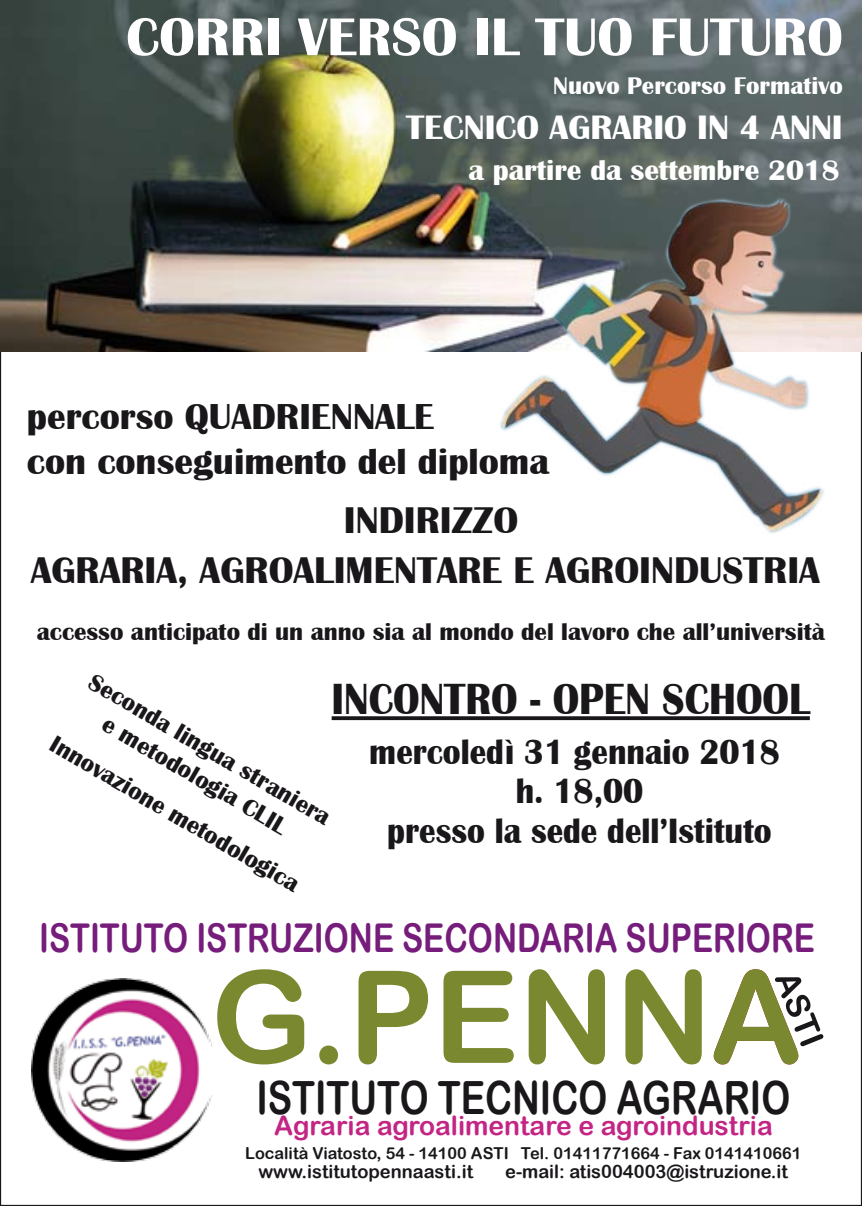
<style>
.page{position:relative;width:862px;height:1206px;background:#fff}
.page>*{position:absolute;margin:0;border:0;box-sizing:border-box;transform-origin:0 0}
.t1{font:700 54.9px "Britannic";color:#fff}
.t2{font:45.68px "Arial Rounded MT Bold";color:#1a171b;scale:.8 1}
.t3{font:700 45px "Britannic";color:#1a171b;scale:.91 1}
.t4{font:39.6px "Arial Rounded MT Bold";color:#761d7b;scale:.8 1}
.t5{font:700 38.25px/49.5px "Britannic";color:#1a171b;text-align:center}
.t6{font:700 37.12px/44.6px "Britannic";color:#1a171b}
.t7{font:700 36.23px/39.4px "Britannic";color:#1a171b;text-align:center;scale:.91 1}
.t8{font:700 34.88px "Britannic";color:#fff}
.t9{font:700 29.25px "Britannic";color:#fff}
.t10{font:26.78px "Arial Rounded MT Bold";color:#c32584}
.t11{font:700 24.75px/29.7px "Britannic";color:#1a171b;text-align:center}
.t12{font:700 24.75px "Britannic";color:#fff}
.t13{font:18.45px "Arial Rounded MT Bold";color:#1a171b}
.t14{font:16.43px "Arial Rounded MT Bold";color:#1a171b}
</style>
<div class="page">
<img style="left:0;top:0;width:861px;height:351px">
<img style="left:479px;top:190px;width:368px;height:343px">
<img style="left:32px;top:978px;width:180px;height:183px">
<svg style="left:217px;top:969px;width:87px;height:95px"></svg>
<svg style="left:319px;top:1045px;width:19px;height:19px"></svg>
<svg style="left:358px;top:970px;width:70px;height:94px"></svg>
<svg style="left:443px;top:970px;width:70px;height:92px"></svg>
<svg style="left:528px;top:969px;width:76px;height:95px"></svg>
<svg style="left:625px;top:969px;width:76px;height:95px"></svg>
<svg style="left:713px;top:969px;width:110px;height:95px"></svg>
<svg style="left:331px;top:716px;width:478px;height:4px;background:#29262a"></svg>
<h1 class="t1" style="left:126px;top:6px;width:717px">CORRI VERSO IL TUO FUTURO</h1>
<p class="t12" style="left:553px;top:72px;width:291px">Nuovo Percorso Formativo</p>
<h3 class="t8" style="left:406px;top:107px;width:438px">TECNICO AGRARIO IN 4 ANNI</h3>
<p class="t9" style="left:468px;top:154px;width:372px">a partire da settembre 2018</p>
<h3 class="t6" style="left:27px;top:395px;width:523px">percorso QUADRIENNALE<br>con conseguimento del diploma</h3>
<h3 class="t5" style="left:31px;top:496px;width:790px">INDIRIZZO<br>AGRARIA, AGROALIMENTARE E AGROINDUSTRIA</h3>
<p class="t11" style="left:37px;top:617px;width:789px">accesso anticipato di un anno sia al mondo del lavoro che all’università</p>
<p class="t11" style="left:98px;top:667px;width:277px;rotate:30deg">Seconda lingua straniera e metodologia CLIL</p>
<h3 class="t3" style="left:331px;top:673px;width:527px">INCONTRO - OPEN SCHOOL</h3>
<h3 class="t7" style="left:369px;top:732px;width:452px">mercoledì 31 gennaio 2018 h. 18,00<br>presso la sede dell’Istituto</h3>
<p class="t11" style="left:59px;top:730px;width:286px;rotate:30deg">Innovazione metodologica</p>
<h3 class="t4" style="left:39px;top:914px;width:970px">ISTITUTO ISTRUZIONE SECONDARIA SUPERIORE</h3>
<h2 class="t2" style="left:256px;top:1070px;width:668px">ISTITUTO TECNICO AGRARIO</h2>
<p class="t14" style="left:245px;top:1143px;width:557px">Località Viatosto, 54 - 14100 ASTI Tel. 01411771664 - Fax 0141410661</p>
<p class="t13" style="left:258px;top:1160px;width:216px">www.istitutopennaasti.it</p>
<p class="t13" style="left:505px;top:1160px;width:284px">e-mail: atis004003@istruzione.it</p>
<p class="t10" style="left:274px;top:1110px;width:500px">Agraria agroalimentare e agroindustria</p>
</div>
